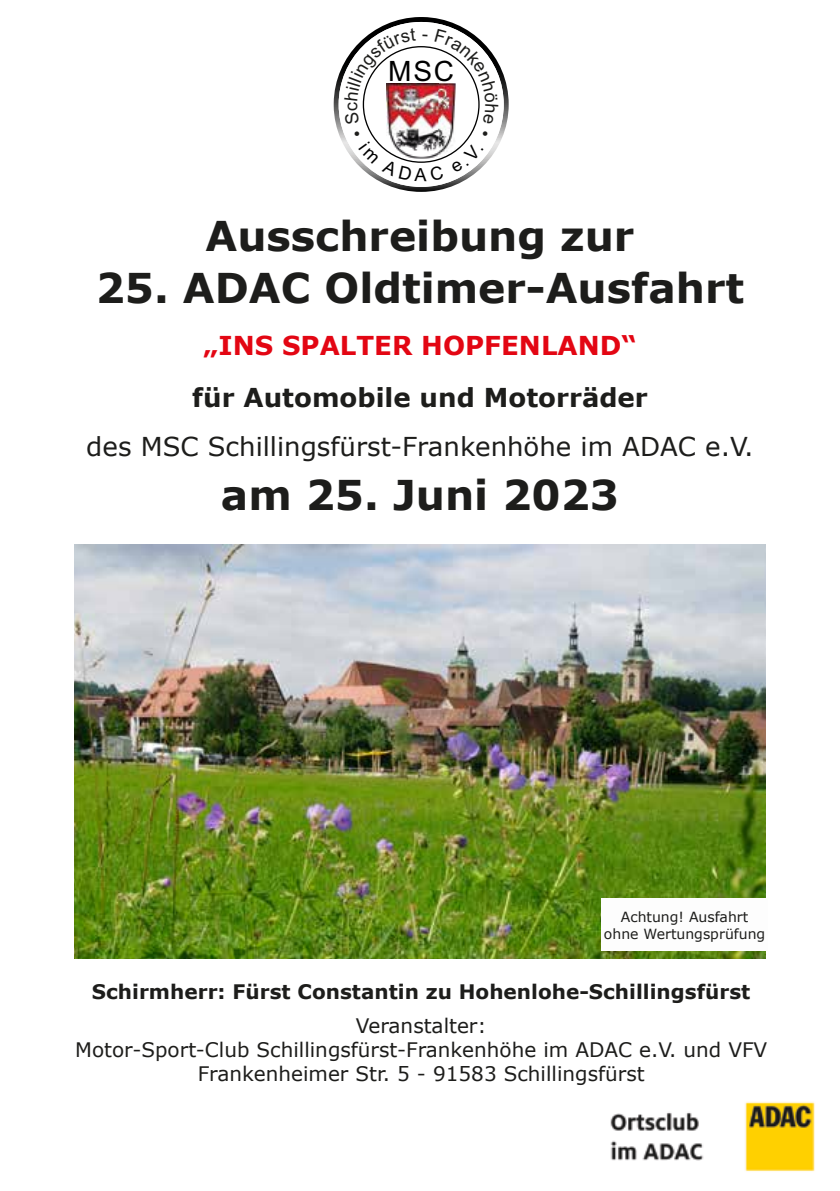
<style>
.page{position:relative;width:840px;height:1191px;background:#fff}
.page>*{position:absolute;margin:0;border:0;box-sizing:border-box;transform-origin:0 0}
.t1{font:700 41px "Verdana";color:#1d1d1b}
.t2{font:28px "Arial";color:#000}
.t3{font:26px "Verdana";color:#1d1d1b}
.t4{font:700 26px "Verdana";color:#1d1d1b}
.t5{font:700 26px "Verdana";color:#e30613}
.t6{font:20px/24px "Verdana";color:#1d1d1b;text-align:center}
.t7{font:700 20px "Verdana";color:#1d1d1b}
.t8{font:14px/16.8px "Verdana";color:#1d1d1b;text-align:center}
</style>
<div class="page">
<img style="left:74px;top:544px;width:691px;height:414px">
<div style="left:601px;top:898px;width:166px;height:53px;background:#fdfdfd"></div>
<img style="left:610px;top:1101px;width:205px;height:71px">
<svg style="left:333px;top:17px;width:175px;height:175px"></svg>
<h2 class="t2" style="left:388px;top:52px;width:67px">MSC</h2>
<h1 class="t1" style="left:205px;top:207px;width:430px">Ausschreibung zur</h1>
<h1 class="t1" style="left:96px;top:259px;width:649px">25. ADAC Oldtimer-Ausfahrt</h1>
<h3 class="t5" style="left:203px;top:327px;width:435px">„INS SPALTER HOPFENLAND“</h3>
<h3 class="t4" style="left:192px;top:379px;width:457px">für Automobile und Motorräder</h3>
<h3 class="t3" style="left:86px;top:429px;width:668px">des MSC Schillingsfürst-Frankenhöhe im ADAC e.V.</h3>
<h1 class="t1" style="left:221px;top:466px;width:399px">am 25. Juni 2023</h1>
<p class="t8" style="left:603px;top:908px;width:163px">Achtung! Ausfahrt ohne Wertungsprüfung</p>
<p class="t7" style="left:92px;top:977px;width:659px">Schirmherr: Fürst Constantin zu Hohenlohe-Schillingsfürst</p>
<p class="t6" style="left:75px;top:1013px;width:693px">Veranstalter:<br>Motor-Sport-Club Schillingsfürst-Frankenhöhe im ADAC e.V. und VFV<br>Frankenheimer Str. 5 - 91583 Schillingsfürst</p>
</div>
